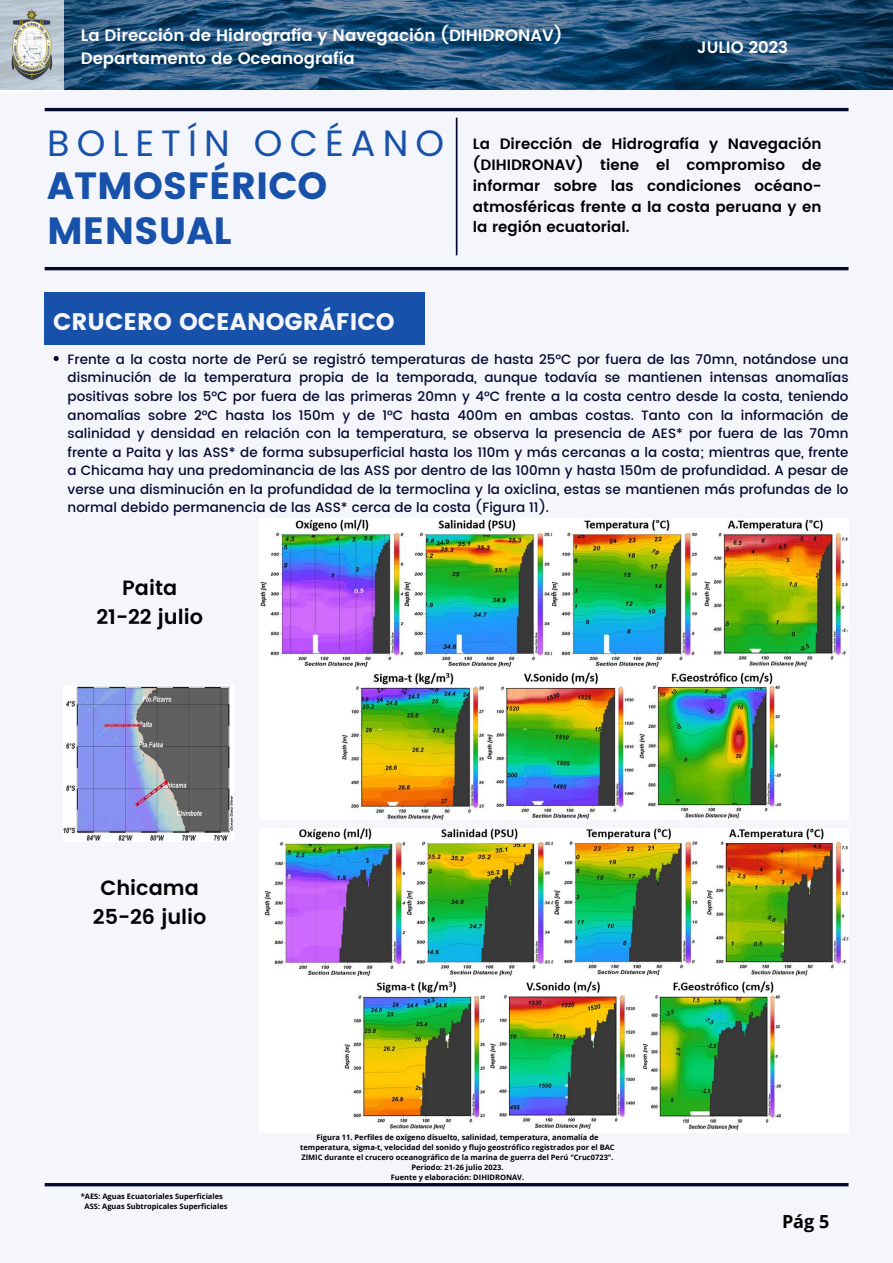
<style>
.page{position:relative;width:893px;height:1263px;background:#f4f6fc}
.page>*{position:absolute;margin:0;border:0;box-sizing:border-box;transform-origin:0 0}
.t1{font:37.88px/44.9px "Poppins";color:#1751aa}
.t2{font:36.53px "Poppins";letter-spacing:.195em;color:#1751aa}
.t3{font:23.92px "Poppins";color:#f4f6fc}
.t4{font:600 20.62px/28.9px "Poppins";color:#000;text-align:center}
.t5{font:700 18px "Open Sans";color:#000}
.t6{font:600 16.5px/23.1px "Poppins";color:#fff}
.t7{font:600 15px/20.9px "Poppins";color:#000;text-align:justify}
.t8{font:500 13.5px/18.6px "Poppins";color:#050a30;text-align:justify}
.t9{font:700 7.5px/10.1px "Open Sans";color:#000;text-align:center}
</style>
<div class="page">
<hr style="left:45px;top:267px;width:803px;height:3px;background:#050a30">
<hr style="left:45px;top:108px;width:803px;height:3px;background:#050a30">
<hr style="left:456px;top:118px;width:1px;height:137px;background:#050a30">
<div style="left:45px;top:292px;width:380px;height:52px;background:#1751aa"></div>
<svg style="left:64px;top:0;width:829px;height:89px;background:#215076"></svg>
<svg style="left:0;top:0;width:64px;height:90px"></svg>
<img style="left:0;top:10px;width:64px;height:70px">
<hr style="left:45px;top:1183px;width:803px;height:3px;background:#050a30">
<img style="left:259px;top:829px;width:589px;height:303px">
<img style="left:64px;top:686px;width:170px;height:155px">
<img style="left:259px;top:518px;width:589px;height:302px">
<svg style="left:54px;top:356px;width:5px;height:5px"></svg>
<p class="t6" style="left:81px;top:24px;width:483px">La Dirección de Hidrografía y Navegación (DIHIDRONAV)<br>Departamento de Oceanografía</p>
<p class="t6" style="left:697px;top:36px;width:93px">JULIO 2023</p>
<h2 class="t2" style="left:47px;top:117px;width:398px">BOLETÍN OCÉANO</h2>
<h1 class="t1" style="left:47px;top:163px;width:281px">ATMOSFÉRICO<br>MENSUAL</h1>
<h3 class="t3" style="left:53px;top:307px;width:343px">CRUCERO OCEANOGRÁFICO</h3>
<p class="t7" style="left:473px;top:133px;width:350px">La Dirección de Hidrografía y Navegación (DIHIDRONAV) tiene el compromiso de informar sobre las condiciones océano&shy;atmosféricas frente a la costa peruana y en la región ecuatorial.</p>
<p class="t8" style="left:68px;top:350px;width:782px">Frente a la costa norte de Perú se registró temperaturas de hasta 25°C por fuera de las 70mn, notándose una disminución de la temperatura propia de la temporada, aunque todavía se mantienen intensas anomalías positivas sobre los 5°C por fuera de las primeras 20mn y 4°C frente a la costa centro desde la costa, teniendo anomalías sobre 2°C hasta los 150m y de 1°C hasta 400m en ambas costas. Tanto con la información de salinidad y densidad en relación con la temperatura, se observa la presencia de AES* por fuera de las 70mn frente a Paita y las ASS* de forma subsuperficial hasta los 110m y más cercanas a la costa; mientras que, frente a Chicama hay una predominancia de las ASS por dentro de las 100mn y hasta 150m de profundidad. A pesar de verse una disminución en la profundidad de la termoclina y la oxiclina, estas se mantienen más profundas de lo normal debido permanencia de las ASS* cerca de la costa (Figura 11).</p>
<h3 class="t4" style="left:96px;top:573px;width:108px">Paita<br>21-22 julio</h3>
<h3 class="t4" style="left:93px;top:874px;width:115px">Chicama<br>25-26 julio</h3>
<p class="t9" style="left:85px;top:1190px;width:144px;text-align:left;text-indent:-4px">*AES: Aguas Ecuatoriales Superficiales<br>ASS: Aguas Subtropicales Superficiales</p>
<p class="t9" style="left:300px;top:1131px;width:316px">Figura 11. Perfiles de oxígeno disuelto, salinidad, temperatura, anomalía de temperatura, sigma-t, velocidad del sonido y flujo geostrófico registrados por el BAC ZIMIC durante el crucero oceanográfico de la marina de guerra del Perú "Cruc0723".<br>Periodo: 21-26 julio 2023.<br>Fuente y elaboración: DIHIDRONAV.</p>
<h3 class="t5" style="left:782px;top:1208px;width:49px">Pág 5</h3>
</div>
